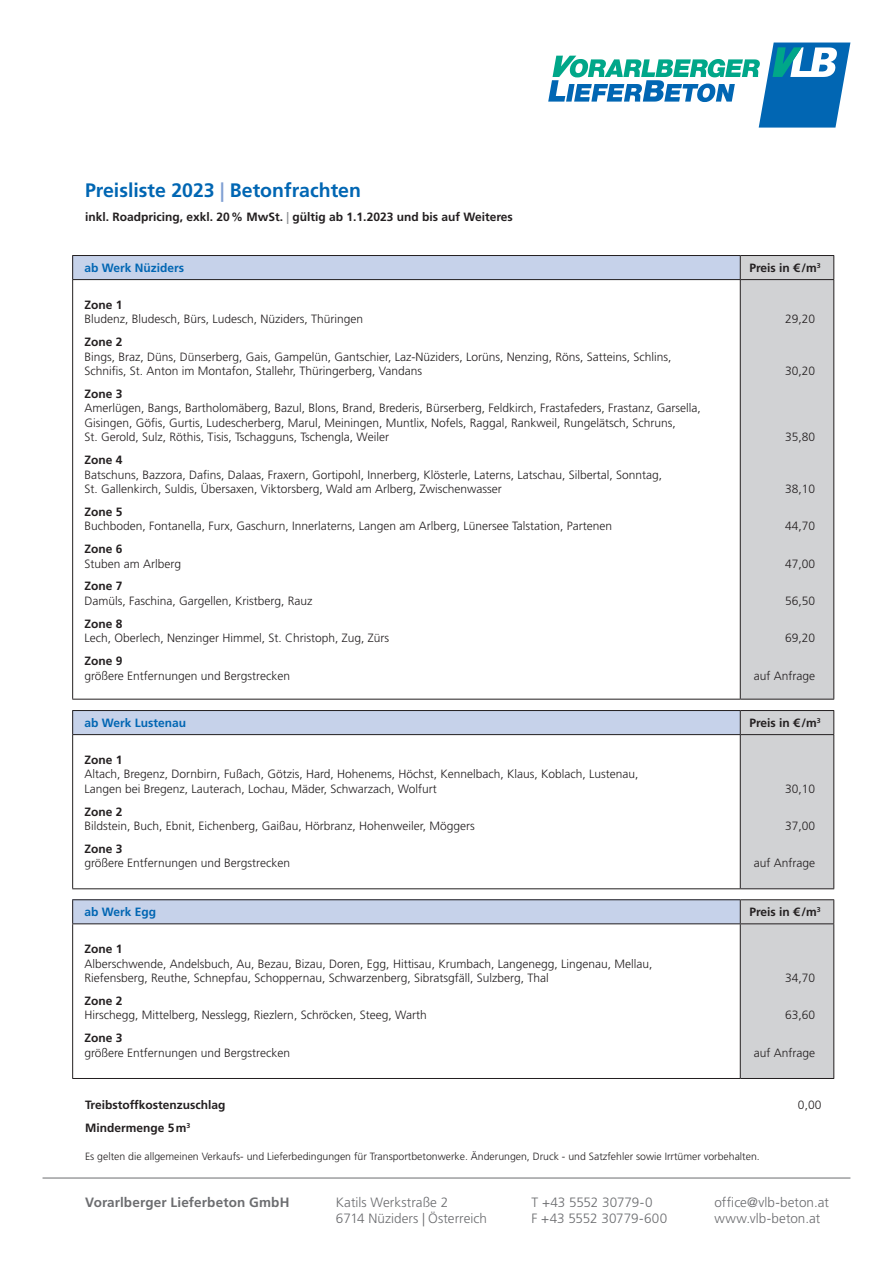
<style>
.page{position:relative;width:893px;height:1263px;background:#fff}
.page>*{position:absolute;margin:0;border:0;box-sizing:border-box;transform-origin:0 0}
.t1{font:700 19.5px "Frutiger LT Std";color:#0166b3}
.t2{font:300 13.5px/16.2px "Frutiger LT Std";color:#6c6d70}
.t3{font:700 13.5px "Frutiger LT Std";letter-spacing:.01em;color:#6c6d70}
.t4{font:300 12px/14.4px "Frutiger LT Std";color:#231f20}
.t5{font:700 12px/23px "Frutiger LT Std";color:#231f20}
.t6{font:700 12px "Frutiger LT Std";color:#0166b3}
.t7{font:300 10.5px "Frutiger LT Std";color:#231f20}
.s1{color:#7e9ed2}
.s2{color:#939598}
</style>
<div class="page">
<hr style="left:43px;top:1178px;width:807px;height:1px;background:#6c6d70">
<div style="left:73px;top:255px;width:667px;height:25px;background:#c6d2ea"></div>
<hr style="left:72px;top:255px;width:668px;height:1px;background:#231f20">
<svg style="left:72px;top:256px;width:1px;height:23px"></svg>
<div style="left:740px;top:255px;width:94px;height:444px;background:#d1d2d4"></div>
<hr style="left:72px;top:279px;width:668px;height:1px;background:#231f20">
<hr style="left:72px;top:280px;width:1px;height:419px;background:#231f20">
<hr style="left:740px;top:279px;width:94px;height:1px;background:#231f20">
<hr style="left:740px;top:280px;width:1px;height:419px;background:#231f20">
<hr style="left:833px;top:280px;width:1px;height:419px;background:#231f20">
<hr style="left:72px;top:699px;width:668px;height:1px;background:#231f20">
<hr style="left:740px;top:699px;width:94px;height:1px;background:#231f20">
<div style="left:73px;top:710px;width:667px;height:25px;background:#c6d2ea"></div>
<hr style="left:72px;top:710px;width:668px;height:1px;background:#231f20">
<svg style="left:72px;top:711px;width:1px;height:23px"></svg>
<div style="left:740px;top:710px;width:94px;height:178px;background:#d1d2d4"></div>
<hr style="left:72px;top:734px;width:668px;height:1px;background:#231f20">
<hr style="left:72px;top:735px;width:1px;height:153px;background:#231f20">
<hr style="left:740px;top:734px;width:94px;height:1px;background:#231f20">
<hr style="left:740px;top:735px;width:1px;height:153px;background:#231f20">
<hr style="left:833px;top:735px;width:1px;height:153px;background:#231f20">
<hr style="left:72px;top:888px;width:668px;height:1px;background:#231f20">
<hr style="left:740px;top:888px;width:94px;height:1px;background:#231f20">
<div style="left:73px;top:900px;width:667px;height:24px;background:#c6d2ea"></div>
<hr style="left:72px;top:899px;width:668px;height:1px;background:#231f20">
<svg style="left:72px;top:900px;width:1px;height:23px"></svg>
<hr style="left:740px;top:899px;width:94px;height:1px;background:#231f20">
<div style="left:740px;top:900px;width:94px;height:178px;background:#d1d2d4"></div>
<hr style="left:72px;top:923px;width:668px;height:1px;background:#231f20">
<hr style="left:72px;top:924px;width:1px;height:154px;background:#231f20">
<hr style="left:740px;top:923px;width:94px;height:1px;background:#231f20">
<hr style="left:740px;top:924px;width:1px;height:154px;background:#231f20">
<hr style="left:833px;top:924px;width:1px;height:154px;background:#231f20">
<hr style="left:72px;top:1078px;width:668px;height:1px;background:#231f20">
<hr style="left:740px;top:1078px;width:94px;height:1px;background:#231f20">
<svg style="left:548px;top:43px;width:302px;height:85px"></svg>
<h1 class="t1" style="left:85px;top:179px;width:277px">Preisliste 2023 <span class="s1">|</span> Betonfrachten</h1>
<p class="t5" style="left:85px;top:205px;width:429px">inkl. Roadpricing, exkl. 20% MwSt. <span class="s2">|</span> gültig ab 1.1.2023 und bis auf Weiteres</p>
<p class="t6" style="left:84px;top:261px;width:101px">ab Werk Nüziders</p>
<p class="t5" style="left:749px;top:256px;width:73px">Preis in €/m<sup>3</sup></p>
<p class="t5" style="left:84px;top:293px;width:40px">Zone 1</p>
<p class="t4" style="left:84px;top:312px;width:280px">Bludenz, Bludesch, Bürs, Ludesch, Nüziders, Thüringen</p>
<p class="t5" style="left:84px;top:331px;width:40px">Zone 2</p>
<p class="t4" style="left:84px;top:350px;width:589px">Bings, Braz, Düns, Dünserberg, Gais, Gampelün, Gantschier, Laz-Nüziders, Lorüns, Nenzing, Röns, Satteins, Schlins,<br>Schnifis, St. Anton im Montafon, Stallehr, Thüringerberg, Vandans</p>
<p class="t5" style="left:84px;top:382px;width:40px">Zone 3</p>
<p class="t4" style="left:84px;top:401px;width:618px">Amerlügen, Bangs, Bartholomäberg, Bazul, Blons, Brand, Brederis, Bürserberg, Feldkirch, Frastafeders, Frastanz, Garsella,<br>Gisingen, Göfis, Gurtis, Ludescherberg, Marul, Meiningen, Muntlix, Nofels, Raggal, Rankweil, Rungelätsch, Schruns,<br>St. Gerold, Sulz, Röthis, Tisis, Tschagguns, Tschengla, Weiler</p>
<p class="t5" style="left:84px;top:449px;width:40px">Zone 4</p>
<p class="t4" style="left:84px;top:467px;width:579px">Batschuns, Bazzora, Dafins, Dalaas, Fraxern, Gortipohl, Innerberg, Klösterle, Laterns, Latschau, Silbertal, Sonntag,<br>St. Gallenkirch, Suldis, Übersaxen, Viktorsberg, Wald am Arlberg, Zwischenwasser</p>
<p class="t5" style="left:84px;top:500px;width:40px">Zone 5</p>
<p class="t4" style="left:84px;top:519px;width:529px">Buchboden, Fontanella, Furx, Gaschurn, Innerlaterns, Langen am Arlberg, Lünersee Talstation, Partenen</p>
<p class="t5" style="left:84px;top:538px;width:40px">Zone 6</p>
<p class="t4" style="left:84px;top:556px;width:98px">Stuben am Arlberg</p>
<p class="t5" style="left:84px;top:575px;width:40px">Zone 7</p>
<p class="t4" style="left:84px;top:594px;width:230px">Damü ls, Faschina, Gargellen, Kristberg, Rauz</p>
<p class="t5" style="left:84px;top:612px;width:40px">Zone 8</p>
<p class="t4" style="left:84px;top:631px;width:306px">Lech, Oberlech, Nenzinger Himmel, St. Christoph, Zug, Zü rs</p>
<p class="t5" style="left:84px;top:649px;width:40px">Zone 9</p>
<p class="t4" style="left:84px;top:668px;width:207px">größere Entfernungen und Bergstrecken</p>
<p class="t4" style="left:785px;top:312px;width:32px">29,20</p>
<p class="t4" style="left:785px;top:364px;width:32px">30,20</p>
<p class="t4" style="left:785px;top:430px;width:32px">35,80</p>
<p class="t4" style="left:785px;top:482px;width:32px">38,10</p>
<p class="t4" style="left:785px;top:519px;width:32px">44,70</p>
<p class="t4" style="left:785px;top:556px;width:32px">47,00</p>
<p class="t4" style="left:785px;top:594px;width:32px">56,50</p>
<p class="t4" style="left:785px;top:631px;width:32px">69,20</p>
<p class="t4" style="left:754px;top:668px;width:63px">auf Anfrage</p>
<p class="t6" style="left:84px;top:716px;width:103px">ab Werk Lustenau</p>
<p class="t5" style="left:749px;top:711px;width:73px">Preis in €/m<sup>3</sup></p>
<p class="t5" style="left:84px;top:748px;width:40px">Zone 1</p>
<p class="t4" style="left:84px;top:767px;width:556px">Altach, Bregenz, Dornbirn, Fußach, Götzis, Hard, Hohenems, Höchst, Kennelbach, Klaus, Koblach, Lustenau,<br>Langen bei Bregenz, Lauterach, Lochau, Mäder, Schwarzach, Wolfurt</p>
<p class="t5" style="left:84px;top:800px;width:40px">Zone 2</p>
<p class="t4" style="left:84px;top:819px;width:392px">Bildstein, Buch, Ebnit, Eichenberg, Gaißau, Hörbranz, Hohenweiler, Möggers</p>
<p class="t5" style="left:84px;top:837px;width:40px">Zone 3</p>
<p class="t4" style="left:84px;top:856px;width:207px">größere Entfernungen und Bergstrecken</p>
<p class="t4" style="left:785px;top:782px;width:32px">30,10</p>
<p class="t4" style="left:785px;top:819px;width:32px">37,00</p>
<p class="t4" style="left:754px;top:856px;width:63px">auf Anfrage</p>
<p class="t6" style="left:84px;top:905px;width:73px">ab Werk Egg</p>
<p class="t5" style="left:749px;top:901px;width:73px">Preis in €/m<sup>3</sup></p>
<p class="t5" style="left:84px;top:938px;width:40px">Zone 1</p>
<p class="t4" style="left:84px;top:956px;width:569px">Alberschwende, Andelsbuch, Au, Bezau, Bizau, Doren, Egg, Hittisau, Krumbach, Langenegg, Lingenau, Mellau,<br>Riefensberg, Reuthe, Schnepfau, Schoppernau, Schwarzenberg, Sibratsgfäll, Sulzberg, Thal</p>
<p class="t5" style="left:84px;top:989px;width:40px">Zone 2</p>
<p class="t4" style="left:84px;top:1008px;width:344px">Hirschegg, Mittelberg, Nesslegg, Riezlern, Schröcken, Steeg, Warth</p>
<p class="t5" style="left:84px;top:1027px;width:40px">Zone 3</p>
<p class="t4" style="left:84px;top:1045px;width:207px">größere Entfernungen und Bergstrecken</p>
<p class="t4" style="left:785px;top:971px;width:32px">34,70</p>
<p class="t4" style="left:785px;top:1008px;width:32px">63,60</p>
<p class="t4" style="left:754px;top:1045px;width:63px">auf Anfrage</p>
<p class="t5" style="left:85px;top:1094px;width:142px">Treibstoffkostenzuschlag<br>Mindermenge 5m<sup>3</sup></p>
<p class="t4" style="left:798px;top:1098px;width:25px">0,00</p>
<p class="t7" style="left:85px;top:1151px;width:676px">Es gelten die allgemeinen Verkaufs- und Lieferbedingungen für Transportbetonwerke. Änderungen, Druck - und Satzfehler sowie Irrtümer vorbehalten.</p>
<p class="t3" style="left:85px;top:1194px;width:206px">Vorarlberger Lieferbeton GmbH</p>
<p class="t2" style="left:714px;top:1194px;width:116px">office@vlb-beton.at www.vlb-beton.at</p>
<p class="t2" style="left:336px;top:1194px;width:153px">Katils Werkstraße 2<br>6714 Nüziders | Österreich</p>
<p class="t2" style="left:532px;top:1194px;width:137px">T +43 5552 30779-0<br>F +43 5552 30779-600</p>
</div>
